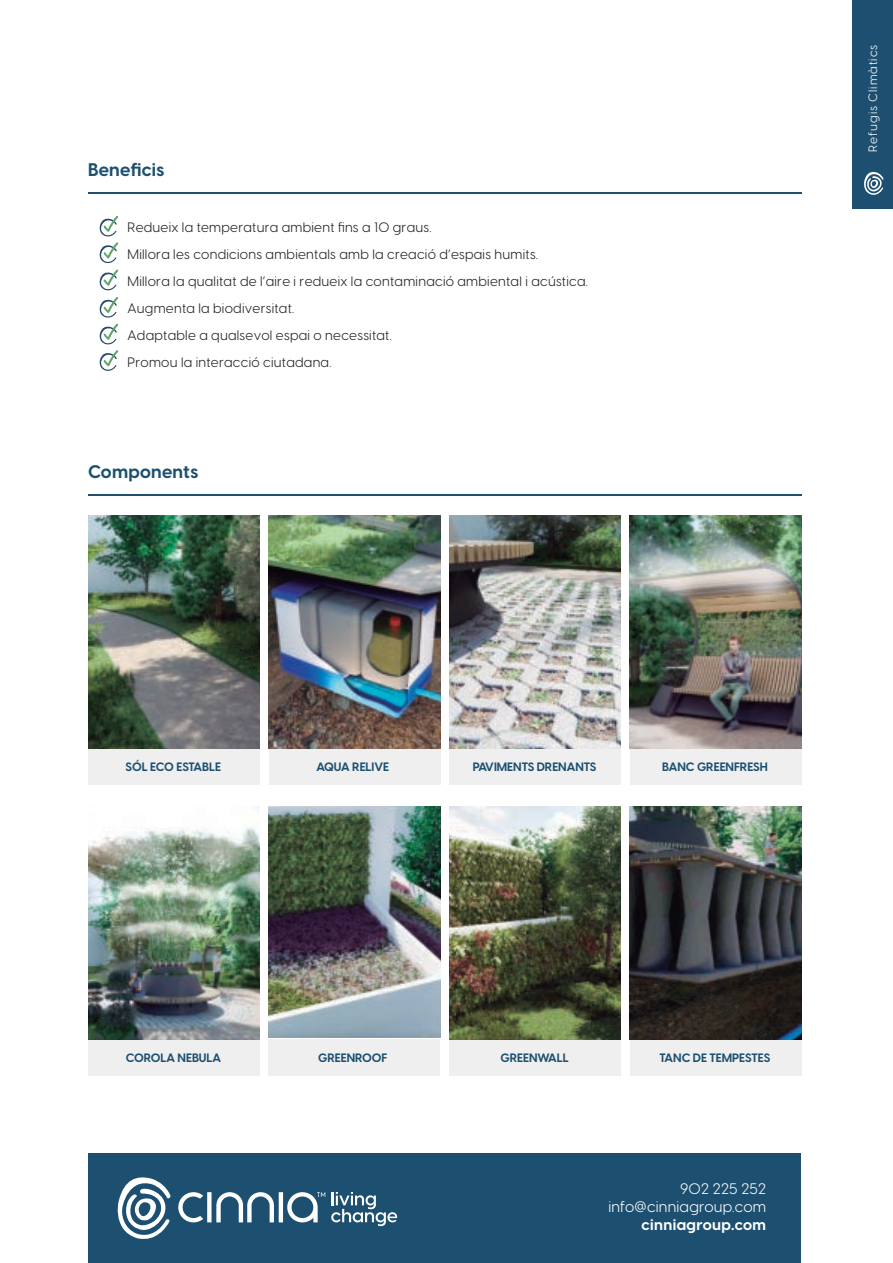
<style>
.page{position:relative;width:893px;height:1263px;background:#fff}
.page>*{position:absolute;margin:0;border:0;box-sizing:border-box;transform-origin:0 0}
.t1{font:700 18px "Visby CF";letter-spacing:.015em;color:#1d5070}
.t2{font:15px/18px "Visby CF";letter-spacing:.015em;color:#fff;text-align:right}
.t3{font:700 15px "Visby CF";letter-spacing:.025em;color:#fff}
.t4{font:13.5px/27px "Visby CF";letter-spacing:.02em;color:#231f20}
.t5{font:700 12px "Visby CF";color:#1d5070}
.t6{font:12px "Visby CF";letter-spacing:.08em;color:#fff}
</style>
<div class="page">
<div style="left:89px;top:1153px;width:712px;height:110px;background:#1d5070"></div>
<svg style="left:331px;top:1192px;width:67px;height:34px"></svg>
<svg style="left:178px;top:1192px;width:147px;height:30px"></svg>
<svg style="left:117px;top:1177px;width:54px;height:62px"></svg>
<hr style="left:88px;top:193px;width:713px;height:1px;background:#1d5070">
<svg style="left:99px;top:216px;width:19px;height:75px"></svg>
<svg style="left:99px;top:297px;width:19px;height:74px"></svg>
<div style="left:852px;top:0;width:41px;height:208px;background:#1d5070"></div>
<svg style="left:864px;top:172px;width:20px;height:23px"></svg>
<div style="left:88px;top:1039px;width:172px;height:36px;background:#efefef"></div>
<div style="left:269px;top:1039px;width:171px;height:36px;background:#efefef"></div>
<div style="left:449px;top:1039px;width:172px;height:36px;background:#efefef"></div>
<div style="left:630px;top:1039px;width:171px;height:36px;background:#efefef"></div>
<div style="left:88px;top:748px;width:172px;height:37px;background:#efefef"></div>
<div style="left:269px;top:748px;width:171px;height:37px;background:#efefef"></div>
<div style="left:449px;top:748px;width:172px;height:37px;background:#efefef"></div>
<div style="left:630px;top:748px;width:171px;height:37px;background:#efefef"></div>
<hr style="left:88px;top:494px;width:713px;height:2px;background:#1d5070">
<img style="left:88px;top:516px;width:172px;height:232px">
<img style="left:269px;top:516px;width:171px;height:232px">
<img style="left:449px;top:516px;width:172px;height:232px">
<img style="left:630px;top:516px;width:171px;height:232px">
<img style="left:630px;top:807px;width:171px;height:232px">
<img style="left:88px;top:807px;width:172px;height:232px">
<img style="left:269px;top:807px;width:171px;height:230px">
<img style="left:449px;top:807px;width:172px;height:232px">
<h1 class="t1" style="left:88px;top:156px;width:78px">Beneficis</h1>
<p class="t4" style="left:128px;top:212px;width:462px">Redueix la temperatura ambient fins a 10 graus.<br>Millora les condicions ambientals amb la creació d’espais humits.<br>Millora la qualitat de l’aire i redueix la contaminació ambiental i acústica.<br>Augmenta la biodiversitat.<br>Adaptable a qualsevol espai o necessitat.<br>Promou la interacció ciutadana.</p>
<h1 class="t1" style="left:88px;top:457px;width:112px">Components</h1>
<p class="t6" style="left:864px;top:152px;width:109px;rotate:-90deg">Refugis Climàtics</p>
<p class="t5" style="left:126px;top:757px;width:97px">SÓL ECO ESTABLE</p>
<p class="t5" style="left:316px;top:757px;width:74px">AQUA RELIVE</p>
<p class="t5" style="left:473px;top:757px;width:125px">PAVIMENTS DRENANTS</p>
<p class="t5" style="left:662px;top:757px;width:107px">BANC GREENFRESH</p>
<p class="t5" style="left:126px;top:1048px;width:97px">COROLA NEBULA</p>
<p class="t5" style="left:318px;top:1048px;width:71px">GREENROOF</p>
<p class="t5" style="left:500px;top:1048px;width:70px">GREENWALL</p>
<p class="t5" style="left:660px;top:1048px;width:112px">TANC DE TEMPESTES</p>
<p class="t2" style="left:608px;top:1179px;width:159px">902 225 252 info@cinniagroup.com</p>
<p class="t3" style="left:642px;top:1213px;width:126px">cinniagroup.com</p>
</div>
